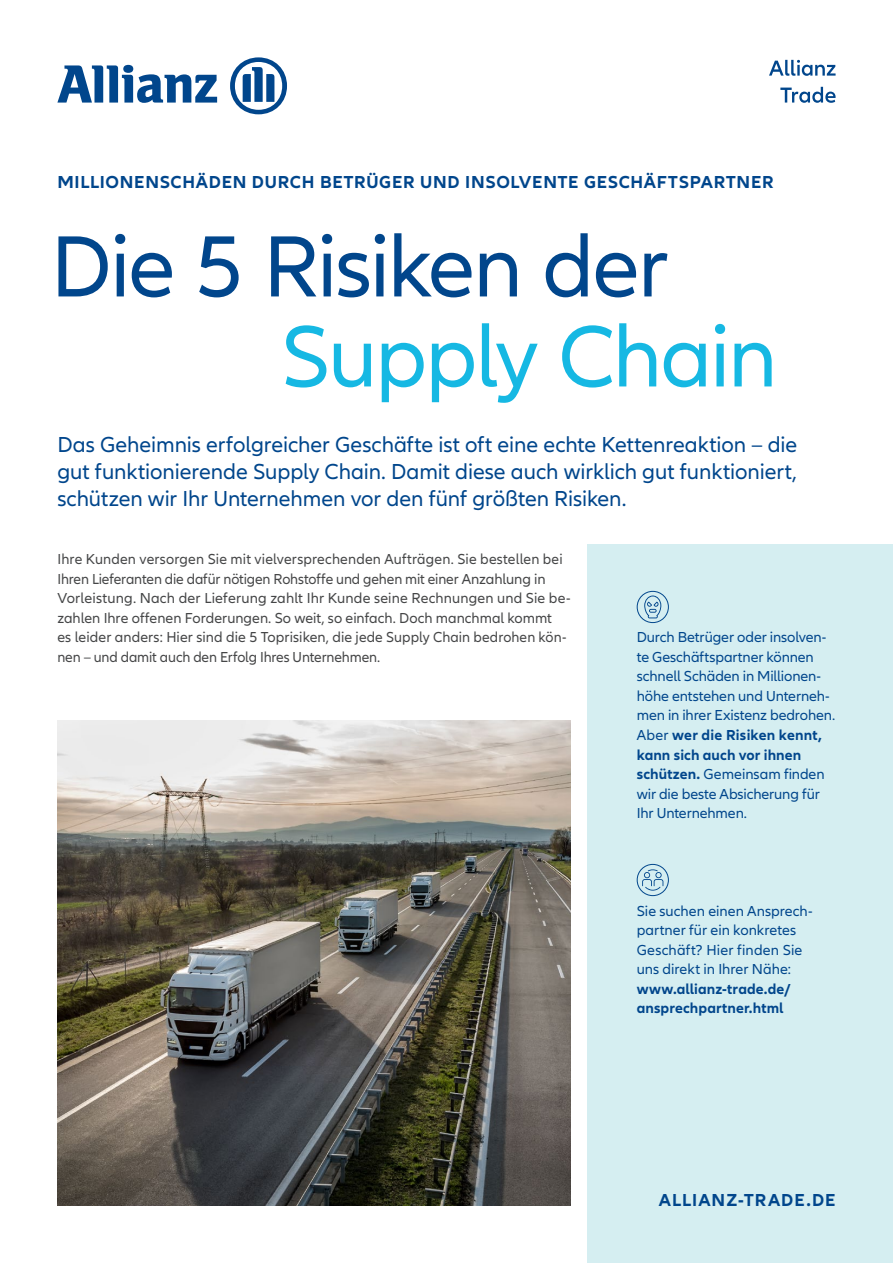
<style>
.page{position:relative;width:893px;height:1263px;background:#fff}
.page>*{position:absolute;margin:0;border:0;box-sizing:border-box;transform-origin:0 0}
.t1{font:90px "Allianz Neo";letter-spacing:-.02em;color:#01468c}
.t2{font:90px "Allianz Neo";letter-spacing:-.025em;color:#16b8e3}
.t3{font:22.5px/27px "Allianz Neo";letter-spacing:-.005em;color:#01468c;text-align:justify}
.t4{font:700 18px "Allianz Neo";letter-spacing:.04em;color:#01468c}
.t5{font:700 18px "Allianz Neo";letter-spacing:.06em;color:#01468c}
.t6{font:15px/19.5px "Allianz Neo";letter-spacing:.005em;color:#454647}
.t7{font:15px/19.5px "Allianz Neo";letter-spacing:-.005em;color:#01468c}
.t8{font:700 15px/19.5px "Allianz Neo";letter-spacing:.005em;color:#01468c}
.s1{font-weight:700}
</style>
<div class="page">
<div style="left:587px;top:545px;width:306px;height:718px;background:#d5eef1"></div>
<svg style="left:644px;top:595px;width:17px;height:23px"></svg>
<div style="left:637px;top:591px;width:32px;height:32px;border:1px solid #01468c;border-radius:50%"></div>
<svg style="left:642px;top:869px;width:21px;height:22px"></svg>
<div style="left:637px;top:864px;width:32px;height:32px;border:1px solid #01468c;border-radius:50%"></div>
<svg style="left:57px;top:65px;width:160px;height:38px"></svg>
<svg style="left:230px;top:57px;width:57px;height:57px"></svg>
<svg style="left:780px;top:87px;width:56px;height:16px"></svg>
<svg style="left:769px;top:60px;width:67px;height:16px"></svg>
<img style="left:57px;top:720px;width:513px;height:485px">
<p class="t4" style="left:57px;top:172px;width:718px">MILLIONENSCHÄDEN DURCH BETRÜGER UND INSOLVENTE GESCHÄFTSPARTNER</p>
<h1 class="t1" style="left:51px;top:215px;width:620px">Die 5 Risiken der</h1>
<h1 class="t2" style="left:281px;top:305px;width:498px">Supply Chain</h1>
<h2 class="t3" style="left:57px;top:432px;width:741px">Das Geheimnis erfolgreicher Geschäfte ist oft eine echte Kettenreaktion – die gut funktionierende Supply Chain. Damit diese auch wirklich gut funktioniert, schützen wir Ihr Unternehmen vor den fünf größten Risiken.</h2>
<p class="t6" style="left:57px;top:550px;width:515px">Ihre Kunden versorgen Sie mit vielversprechenden Aufträgen. Sie bestellen bei Ihren Lieferanten die dafür nötigen Rohstoffe und gehen mit einer Anzahlung in Vorleistung. Nach der Lieferung zahlt Ihr Kunde seine Rechnungen und Sie be&shy;zahlen Ihre offenen Forderungen. So weit, so einfach. Doch manchmal kommt<br>es leider anders: Hier sind die 5 Toprisiken, die jede Supply Chain bedrohen kön&shy;nen – und damit auch den Erfolg Ihres Unternehmen.</p>
<p class="t7" style="left:637px;top:628px;width:200px">Durch Betrüger oder insolven&shy;te Geschäftspartner können schnell Schäden in Millionen&shy;höhe entstehen und Unterneh&shy;men in ihrer Existenz bedrohen.<br>Aber <span class="s1">wer die Risiken kennt, kann sich auch vor ihnen schützen.</span> Gemeinsam finden wir die beste Absicherung für<br>Ihr Unternehmen.</p>
<p class="t7" style="left:637px;top:901px;width:177px">Sie suchen einen Ansprech&shy;partner für ein konkretes<br>Geschäft? Hier finden Sie uns direkt in Ihrer Nähe:</p>
<p class="t8" style="left:637px;top:979px;width:155px">www.allianz-trade.de/ ansprechpartner.html</p>
<p class="t5" style="left:659px;top:1189px;width:178px">ALLIANZ-TRADE.DE</p>
</div>
